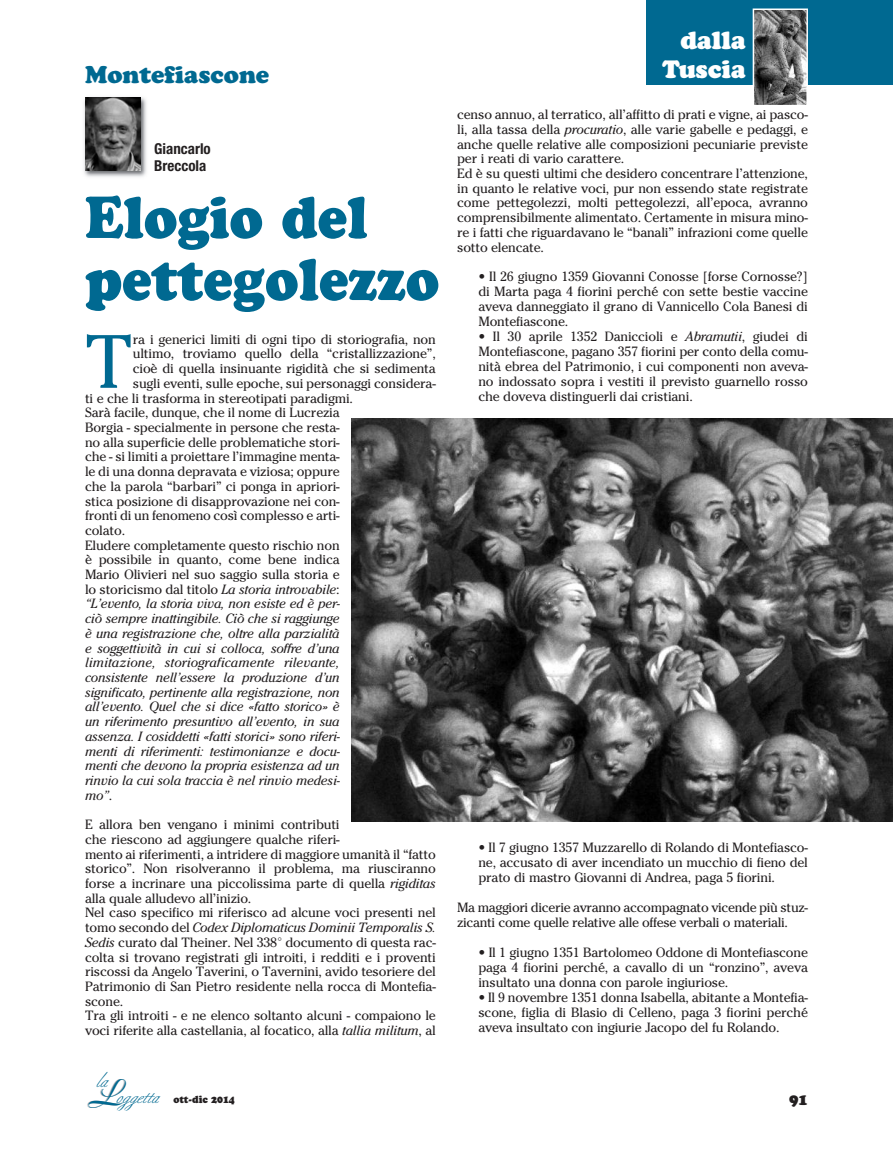
<style>
.page{position:relative;width:893px;height:1149px;background:#fff}
.page>*{position:absolute;margin:0;border:0;box-sizing:border-box;transform-origin:0 0}
.t1{font:74.85px "Cheltenham";color:#006991}
.t2{font:900 58.95px/62.1px "Cooper";color:#006991;scale:.9 1}
.t3{font:900 24px "Cooper";color:#006991}
.t4{font:900 24px "Cooper BT";color:#fff}
.t5{font:19.2px "Berthold Script";color:#006991}
.t6{font:700 condensed 15px/16.5px "Helvetica Neue";color:#231f20}
.t7{font:900 15px "Cooper BT";color:#231f20}
.t8{font:13.35px/14.7px "Cheltenham";letter-spacing:-.015em;color:#231f20;text-align:justify}
.t9{font:italic 13.35px "Cheltenham";letter-spacing:-.015em;color:#231f20}
.t10{font:900 9.9px "Cooper BT";color:#231f20;scale:.95 1}
.s1{font-style:italic}
.s2{font-style:normal}
.s3{font-family:"Boulevard";font-size:35.85px;color:#a8a9ad}
</style>
<div class="page">
<div style="left:646px;top:0;width:247px;height:85px;background:#006991"></div>
<img style="left:756px;top:12px;width:49px;height:91px">
<div style="left:753px;top:9px;width:55px;height:97px;border:2px solid #fff"></div>
<img style="left:352px;top:418px;width:541px;height:403px">
<img style="left:84px;top:97px;width:63px;height:80px">
<img style="left:85px;top:98px;width:55px;height:72px">
<h3 class="t4" style="left:680px;top:32px;width:67px">dalla</h3>
<h3 class="t3" style="left:85px;top:61px;width:186px">Montefiascone</h3>
<h3 class="t4" style="left:662px;top:61px;width:85px">Tuscia</h3>
<p class="t6" style="left:154px;top:142px;width:58px">Giancarlo<br>Breccola</p>
<h2 class="t2" style="left:85px;top:186px;width:395px">Elogio del pettegolezzo</h2>
<h1 class="t1" style="left:85px;top:316px;width:49px">T</h1>
<p class="t8" style="left:133px;top:331px;width:304px">ra i generici limiti di ogni tipo di storiografia, non</p>
<p class="t8" style="left:133px;top:346px;width:304px">ultimo, troviamo quello della “cristallizzazione”,</p>
<p class="t8" style="left:133px;top:361px;width:304px">cioè di quella insinuante rigidità che si sedimenta</p>
<p class="t8" style="left:133px;top:375px;width:304px">sugli eventi, sulle epoche, sui personaggi considera-</p>
<p class="t8" style="left:85px;top:390px;width:270px">ti e che li trasforma in stereotipati paradigmi.</p>
<p class="t8" style="left:85px;top:405px;width:256px">Sarà facile, dunque, che il nome di Lucrezia</p>
<p class="t8" style="left:85px;top:419px;width:256px">Borgia - specialmente in persone che resta-</p>
<p class="t8" style="left:85px;top:434px;width:256px">no alla superficie delle problematiche stori-</p>
<p class="t8" style="left:85px;top:449px;width:256px">che - si limiti a proiettare l’immagine menta-</p>
<p class="t8" style="left:85px;top:464px;width:256px">le di una donna depravata e viziosa; oppure</p>
<p class="t8" style="left:85px;top:478px;width:256px">che la parola “barbari” ci ponga in apriori-</p>
<p class="t8" style="left:85px;top:493px;width:256px">stica posizione di disapprovazione nei con-</p>
<p class="t8" style="left:85px;top:508px;width:256px">fronti di un fenomeno così complesso e arti-</p>
<p class="t8" style="left:85px;top:522px;width:42px">colato.</p>
<p class="t8" style="left:85px;top:537px;width:256px">Eludere completamente questo rischio non</p>
<p class="t8" style="left:85px;top:552px;width:256px">è possibile in quanto, come bene indica</p>
<p class="t8" style="left:85px;top:566px;width:256px">Mario Olivieri nel suo saggio sulla storia e</p>
<p class="t8" style="left:85px;top:581px;width:256px">lo storicismo dal titolo <span class="s1">La storia introvabile</span>:</p>
<p class="t9" style="left:85px;top:595px;width:256px">“L’evento, la storia viva, non esiste ed è per-</p>
<p class="t9" style="left:85px;top:610px;width:256px">ciò sempre inattingibile. Ciò che si raggiunge</p>
<p class="t9" style="left:85px;top:625px;width:256px">è una registrazione che, oltre alla parzialità</p>
<p class="t9" style="left:85px;top:639px;width:256px">e soggettività in cui si colloca, soffre d’una</p>
<p class="t9" style="left:85px;top:654px;width:256px">limitazione, storiograficamente rilevante,</p>
<p class="t9" style="left:85px;top:669px;width:256px">consistente nell’essere la produzione d’un</p>
<p class="t9" style="left:85px;top:683px;width:256px">significato, pertinente alla registrazione, non</p>
<p class="t9" style="left:85px;top:698px;width:256px">all’evento. Quel che si dice «fatto storico» è</p>
<p class="t9" style="left:85px;top:713px;width:256px">un riferimento presuntivo all’evento, in sua</p>
<p class="t9" style="left:85px;top:728px;width:256px">assenza. I cosiddetti «fatti storici» sono riferi-</p>
<p class="t9" style="left:85px;top:742px;width:256px">menti di riferimenti: testimonianze e docu-</p>
<p class="t9" style="left:85px;top:757px;width:256px">menti che devono la propria esistenza ad un</p>
<p class="t9" style="left:85px;top:772px;width:256px">rinvio la cui sola traccia è nel rinvio medesi-</p>
<p class="t9" style="left:85px;top:786px;width:29px">mo”<span class="s2">.</span></p>
<p class="t8" style="left:85px;top:816px;width:352px;text-align:left">E allora ben vengano i minimi contributi<br>che riescono ad aggiungere qualche riferi-<br>mento ai riferimenti, a intridere di maggiore umanità il “fatto storico”. Non risolveranno il problema, ma riusciranno forse a incrinare una piccolissima parte di quella <span class="s1">rigiditas </span>alla quale alludevo all’inizio.<br>Nel caso specifico mi riferisco ad alcune voci presenti nel tomo secondo del <span class="s1">Codex Diplomaticus Dominii Temporalis S.<br>Sedis</span> curato dal Theiner. Nel 338° documento di questa rac&shy;colta si trovano registrati gli introiti, i redditi e i proventi riscossi da Angelo Taverini, o Tavernini, avido tesoriere del Patrimonio di San Pietro residente nella rocca di Montefia&shy;scone.<br>Tra gli introiti - e ne elenco soltanto alcuni - compaiono le voci riferite alla castellania, al focatico, alla <span class="s1">tallia militum</span>, al</p>
<h3 class="t5" style="left:96px;top:1071px;width:13px">la</h3>
<h3 class="t5" style="left:86px;top:1087px;width:73px"><span class="s3">L</span>oggetta</h3>
<p class="t10" style="left:173px;top:1095px;width:66px">ott-dic 2014</p>
<p class="t8" style="left:457px;top:107px;width:352px;text-align:left">censo annuo, al terratico, all’affitto di prati e vigne, ai pasco&shy;li, alla tassa della <span class="s1">procuratio</span>, alle varie gabelle e pedaggi, e anche quelle relative alle composizioni pecuniarie previste per i reati di vario carattere.<br>Ed è su questi ultimi che desidero concentrare l’attenzione, in quanto le relative voci, pur non essendo state registrate come pettegolezzi, molti pettegolezzi, all’epoca, avranno comprensibilmente alimentato. Certamente in misura mino&shy;re i fatti che riguardavano le “banali” infrazioni come quelle sotto elencate.</p>
<p class="t8" style="left:478px;top:269px;width:331px">• Il 26 giugno 1359 Giovanni Conosse [forse Cornosse?] di Marta paga 4 fiorini perché con sette bestie vaccine aveva danneggiato il grano di Vannicello Cola Banesi di Montefiascone.</p>
<p class="t8" style="left:478px;top:329px;width:331px">• Il 30 aprile 1352 Daniccioli e <span class="s1">Abramutii</span>, giudei di Montefiascone, pagano 357 fiorini per conto della comu&shy;nità ebrea del Patrimonio, i cui componenti non aveva&shy;no indossato sopra i vestiti il previsto guarnello rosso che doveva distinguerli dai cristiani.</p>
<p class="t8" style="left:478px;top:839px;width:331px">• Il 7 giugno 1357 Muzzarello di Rolando di Montefiasco&shy;ne, accusato di aver incendiato un mucchio di fieno del prato di mastro Giovanni di Andrea, paga 5 fiorini.</p>
<p class="t8" style="left:457px;top:899px;width:352px">Ma maggiori dicerie avranno accompagnato vicende più stuz&shy;zicanti come quelle relative alle offese verbali o materiali.</p>
<p class="t8" style="left:478px;top:944px;width:331px">• Il 1 giugno 1351 Bartolomeo Oddone di Montefiascone paga 4 fiorini perché, a cavallo di un “ronzino”, aveva insultato una donna con parole ingiuriose.</p>
<p class="t8" style="left:478px;top:989px;width:331px">• Il 9 novembre 1351 donna Isabella, abitante a Montefia&shy;scone, figlia di Blasio di Celleno, paga 3 fiorini perché aveva insultato con ingiurie Jacopo del fu Rolando.</p>
<p class="t7" style="left:789px;top:1093px;width:20px">91</p>
</div>
